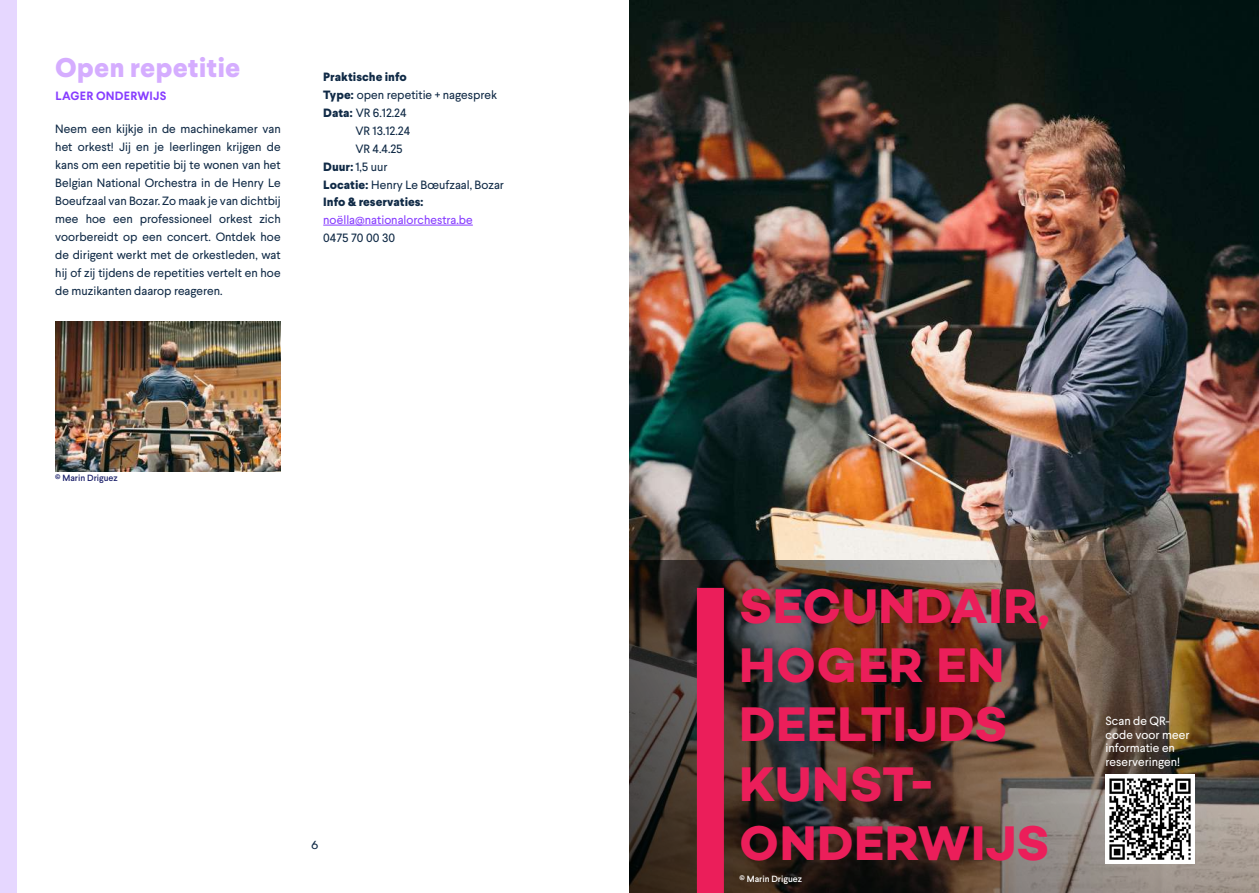
<style>
.page{position:relative;width:1259px;height:893px;background:#fff}
.page>*{position:absolute;margin:0;border:0;box-sizing:border-box;transform-origin:0 0}
.t1{font:700 49.5px/59.4px "Campton";letter-spacing:.01em;color:#eb1e5a}
.t2{font:800 27px "Larsseit";color:#d5adff}
.t3{font:12px/18px "Larsseit";color:#102a46;text-align:justify}
.t4{font:12px/13.5px "Larsseit";color:#fff}
.t5{font:800 12px "Larsseit";color:#102a46}
.t6{font:12px "Larsseit";color:#873cff}
.t7{font:700 12px "Larsseit";letter-spacing:.02em;color:#873cff}
.t8{font:12px "Campton";color:#102a46}
.t9{font:500 9px "Larsseit";color:#21266e}
.t10{font:500 9px "Larsseit";color:#fff}
.s1{font-weight:800}
</style>
<div class="page">
<img style="left:55px;top:321px;width:226px;height:151px">
<img style="left:629px;top:0;width:630px;height:561px">
<img style="left:629px;top:561px;width:630px;height:332px">
<div style="left:697px;top:588px;width:27px;height:305px;background:#eb1e5a"></div>
<hr style="left:323px;top:225px;width:150px;height:1px;background:#873cff">
<div style="left:0;top:0;width:17px;height:893px;background:#e6d7ff"></div>
<img style="left:1106px;top:774px;width:88px;height:89px">
<h2 class="t2" style="left:55px;top:50px;width:187px">Open repetitie</h2>
<p class="t7" style="left:56px;top:88px;width:112px">LAGER ONDERWIJS</p>
<p class="t3" style="left:55px;top:120px;width:227px">Neem een kijkje in de machinekamer van het orkest! Jij en je leerlingen krijgen de kans om een repetitie bij te wonen van het Belgian National Orchestra in de Henry Le Boeufzaal van Bozar. Zo maak je van dichtbij mee hoe een professioneel orkest zich voorbereidt op een concert. Ontdek hoe de dirigent werkt met de orkestleden, wat hij of zij tijdens de repetities vertelt en hoe de muzikanten daarop reageren.</p>
<p class="t5" style="left:323px;top:69px;width:85px">Praktische info</p>
<p class="t3" style="left:323px;top:86px;width:175px"><span class="s1">Type:</span> open repetitie + nagesprek</p>
<p class="t3" style="left:323px;top:104px;width:85px"><span class="s1">Data:</span> VR 6.12.24</p>
<p class="t3" style="left:355px;top:122px;width:56px">VR 13.12.24</p>
<p class="t3" style="left:355px;top:140px;width:49px">VR 4.4.25</p>
<p class="t3" style="left:323px;top:158px;width:66px"><span class="s1">Duur:</span> 1,5 uur</p>
<p class="t3" style="left:323px;top:176px;width:182px"><span class="s1">Locatie:</span> Henry Le Bœufzaal, Bozar</p>
<p class="t5" style="left:323px;top:194px;width:102px">Info &amp; reservaties:</p>
<p class="t6" style="left:323px;top:212px;width:151px">noëlla@nationalorchestra.be</p>
<p class="t3" style="left:323px;top:229px;width:73px">0475 70 00 30</p>
<p class="t9" style="left:55px;top:472px;width:64px">© Marin Driguez</p>
<p class="t8" style="left:311px;top:838px;width:9px">6</p>
<h1 class="t1" style="left:739px;top:575px;width:312px">SECUNDAIR,<br>HOGER EN<br>DEELTIJDS<br>KUNST-<br>ONDERWIJS</h1>
<p class="t10" style="left:739px;top:873px;width:64px">© Marin Driguez</p>
<p class="t4" style="left:1105px;top:714px;width:85px">Scan de QR&shy;code voor meer informatie en reserveringen!</p>
</div>
